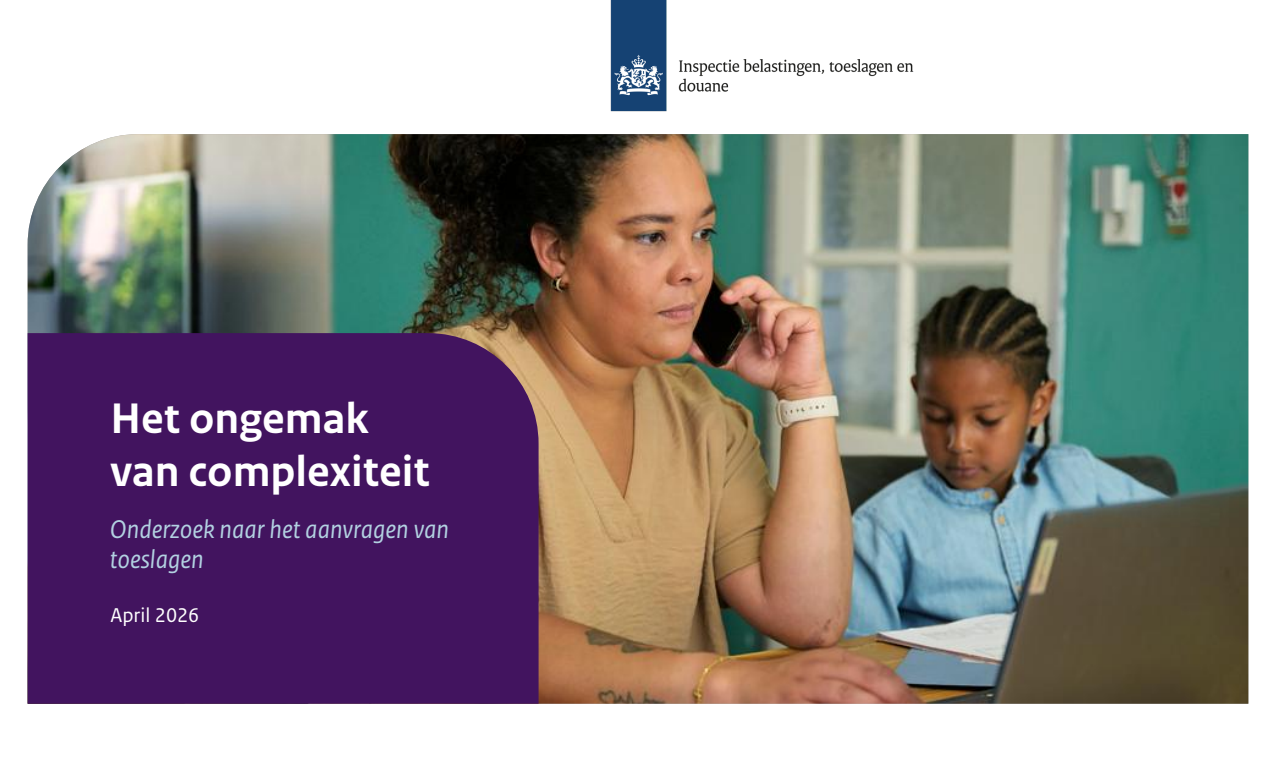
<style>
.page{position:relative;width:1276px;height:759px;background:#fff}
.page>*{position:absolute;margin:0;border:0;box-sizing:border-box;transform-origin:0 0}
.t1{font:700 45px/52.5px "Rijksoverheid Sans Text";color:#fff}
.t2{font:italic 27px/30px "Rijksoverheid Sans Text";color:#b2d1e1}
.t3{font:21px "Rijksoverheid Sans Text";color:#fff}
</style>
<div class="page">
<img style="left:28px;top:134px;width:1220px;height:570px">
<div style="left:28px;top:333px;width:510px;height:371px;background:#42145f"></div>
<img style="left:584px;top:0;width:356px;height:138px">
<h1 class="t1" style="left:110px;top:393px;width:321px">Het ongemak van complexiteit</h1>
<p class="t2" style="left:110px;top:515px;width:341px">Onderzoek naar het aanvragen van toeslagen</p>
<p class="t3" style="left:110px;top:603px;width:90px">April 2026</p>
</div>
